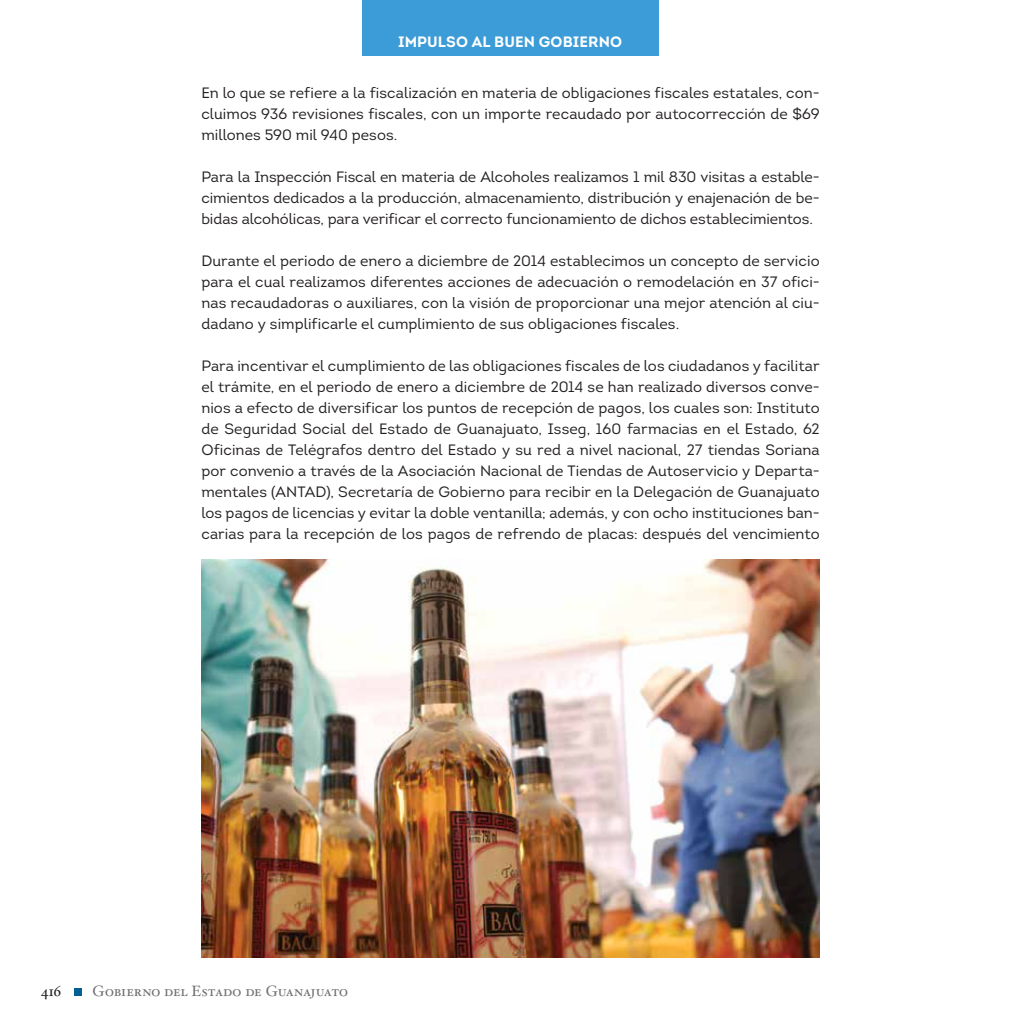
<style>
.page{position:relative;width:1021px;height:1021px;background:#fff}
.page>*{position:absolute;margin:0;border:0;box-sizing:border-box;transform-origin:0 0}
.t1{font:15px/21px "Intro";color:#231f20;text-align:justify}
.t2{font:15px "Hoefler Text Roman Small Caps";letter-spacing:-.01em;color:#6d6e71}
.t3{font:700 15px "Intro";letter-spacing:.01em;color:#fff}
.t4{font:15px "Hoefler Text Roman Small Caps";color:#231f20}
</style>
<div class="page">
<div style="left:74px;top:988px;width:8px;height:8px;background:#006095"></div>
<div style="left:361px;top:0;width:297px;height:55px;background:#3c9cd7"></div>
<img style="left:201px;top:560px;width:618px;height:397px">
<p class="t3" style="left:398px;top:32px;width:225px">IMPULSO AL BUEN GOBIERNO</p>
<p class="t1" style="left:201px;top:82px;width:619px">En lo que se refiere a la fiscalización en materia de obligaciones fiscales estatales, con&shy;cluimos 936 revisiones fiscales, con un importe recaudado por autocorrección de $69 millones 590 mil 940 pesos.</p>
<p class="t1" style="left:201px;top:166px;width:619px">Para la Inspección Fiscal en materia de Alcoholes realizamos 1 mil 830 visitas a estable&shy;cimientos dedicados a la producción, almacenamiento, distribución y enajenación de be&shy;bidas alcohólicas, para verificar el correcto funcionamiento de dichos establecimientos.</p>
<p class="t1" style="left:201px;top:250px;width:619px">Durante el periodo de enero a diciembre de 2014 establecimos un concepto de servicio para el cual realizamos diferentes acciones de adecuación o remodelación en 37 ofici&shy;nas recaudadoras o auxiliares, con la visión de proporcionar una mejor atención al ciu&shy;dadano y simplificarle el cumplimiento de sus obligaciones fiscales.</p>
<p class="t1" style="left:201px;top:355px;width:620px">Para incentivar el cumplimiento de las obligaciones fiscales de los ciudadanos y facilitar el trámite, en el periodo de enero a diciembre de 2014 se han realizado diversos conve&shy;nios a efecto de diversificar los puntos de recepción de pagos, los cuales son: Instituto de Seguridad Social del Estado de Guanajuato, Isseg, 160 farmacias en el Estado, 62<br>Oficinas de Telégrafos dentro del Estado y su red a nivel nacional, 27 tiendas Soriana por convenio a través de la Asociación Nacional de Tiendas de Autoservicio y Departa&shy;mentales (ANTAD), Secretaría de Gobierno para recibir en la Delegación de Guanajuato los pagos de licencias y evitar la doble ventanilla; además, y con ocho instituciones ban&shy;carias para la recepción de los pagos de refrendo de placas: después del vencimiento</p>
<p class="t4" style="left:41px;top:982px;width:22px">416</p>
<p class="t2" style="left:93px;top:982px;width:257px">Gobierno del Estado de Guanajuato</p>
</div>
